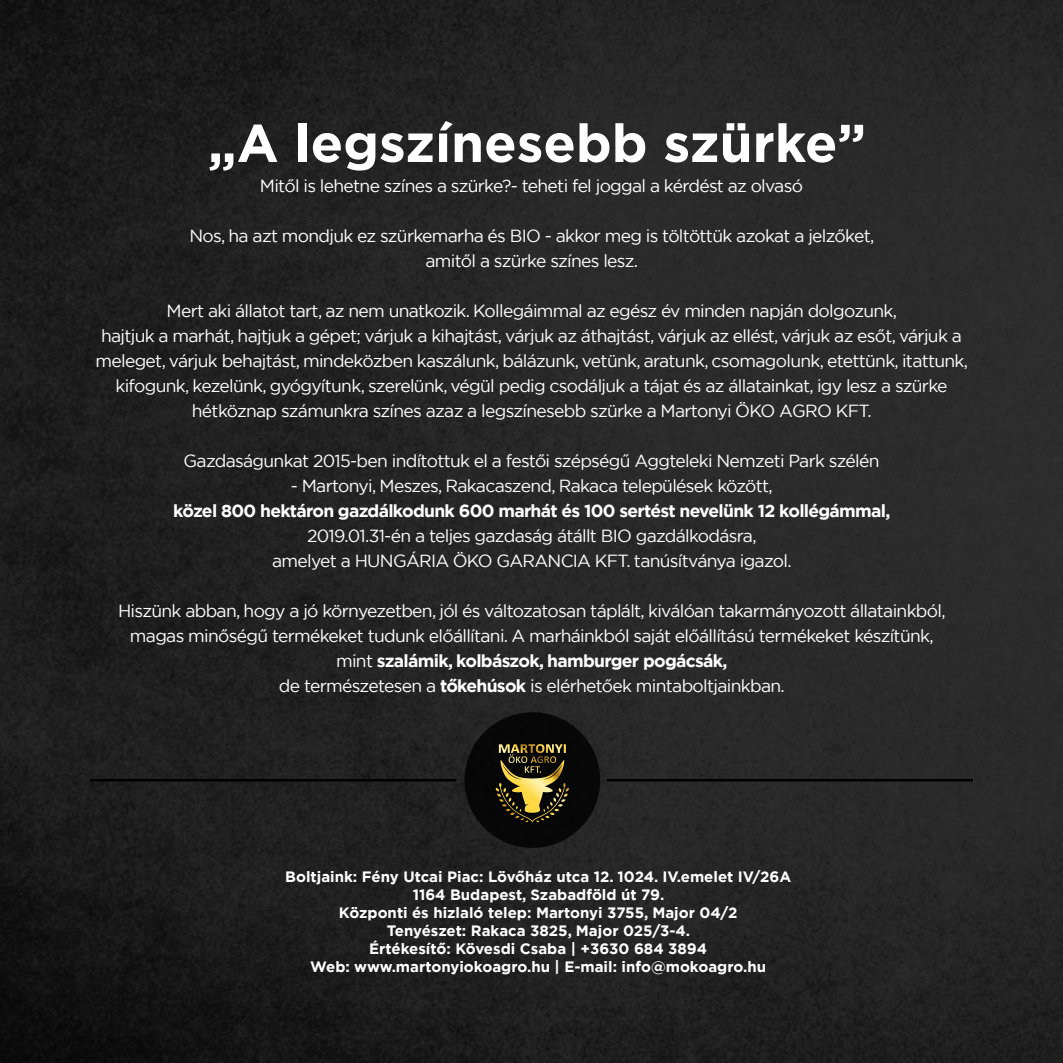
<style>
.page{position:relative;width:1063px;height:1063px;background:#fff}
.page>*{position:absolute;margin:0;border:0;box-sizing:border-box;transform-origin:0 0}
.t1{font:700 53px "Gotham";color:#fff}
.t2{font:17.5px/25px "Gotham";letter-spacing:-.04em;color:#fff;text-align:center}
.t3{font:700 17.5px "Gotham";letter-spacing:-.04em;color:#fff}
.t4{font:700 15px/18px "Gotham";color:#fff;text-align:center}
.s1{font-weight:700}
</style>
<div class="page">
<div style="left:0;top:0;width:1063px;height:1063px;background:linear-gradient(to right,#1b1b1b,#2c2c2c)"></div>
<hr style="left:90px;top:779px;width:366px;height:2px;background:#000">
<hr style="left:607px;top:779px;width:366px;height:2px;background:#000">
<div style="left:465px;top:712px;width:135px;height:136px;background:#070707;border-radius:50%"></div>
<svg style="left:496px;top:744px;width:73px;height:78px"></svg>
<h1 class="t1" style="left:208px;top:108px;width:660px">„A legszínesebb szürke”</h1>
<p class="t2" style="left:260px;top:173px;width:545px">Mitől is lehetne színes a szürke?- teheti fel joggal a kérdést az olvasó</p>
<p class="t2" style="left:189px;top:223px;width:686px">Nos, ha azt mondjuk ez szürkemarha és BIO - akkor meg is töltöttük azokat a jelzőket, amitől a szürke színes lesz.</p>
<p class="t2" style="left:96px;top:298px;width:874px">Mert aki állatot tart, az nem unatkozik. Kollegáimmal az egész év minden napján dolgozunk,<br>hajtjuk a marhát, hajtjuk a gépet; várjuk a kihajtást, várjuk az áthajtást, várjuk az ellést, várjuk az esőt, várjuk a meleget, várjuk behajtást, mindeközben kaszálunk, bálázunk, vetünk, aratunk, csomagolunk, etettünk, itattunk, kifogunk, kezelünk, gyógyítunk, szerelünk, végül pedig csodáljuk a tájat és az állatainkat, igy lesz a szürke hétköznap számunkra színes azaz a legszínesebb szürke a Martonyi ÖKO AGRO KFT.</p>
<p class="t2" style="left:183px;top:448px;width:698px">Gazdaságunkat 2015-ben indítottuk el a festői szépségű Aggteleki Nemzeti Park szélén</p>
<p class="t2" style="left:291px;top:473px;width:484px">- Martonyi, Meszes, Rakacaszend, Rakaca települések között,</p>
<p class="t3" style="left:173px;top:499px;width:719px">közel 800 hektáron gazdálkodunk 600 marhát és 100 sertést nevelünk 12 kollégámmal,</p>
<p class="t2" style="left:272px;top:523px;width:521px">2019.01.31-én a teljes gazdaság átállt BIO gazdálkodásra,<br>amelyet a HUNGÁRIA ÖKO GARANCIA KFT. tanúsítványa igazol.</p>
<p class="t2" style="left:118px;top:598px;width:829px">Hiszünk abban, hogy a jó környezetben, jól és változatosan táplált, kiválóan takarmányozott állatainkból, magas minőségű termékeket tudunk előállítani. A marháinkból saját előállítású termékeket készítünk, mint <span class="s1">szalámik, kolbászok, hamburger pogácsák,<br></span>de természetesen a <span class="s1">tőkehúsok</span> is elérhetőek mintaboltjainkban.</p>
<p class="t4" style="left:285px;top:868px;width:507px">Boltjaink: Fény Utcai Piac: Lövőház utca 12. 1024. IV.emelet IV/26A 1164 Budapest, Szabadföld út 79.<br>Központi és hizlaló telep: Martonyi 3755, Major 04/2<br>Tenyészet: Rakaca 3825, Major 025/3-4.<br>Értékesítő: Kövesdi Csaba | +3630 684 3894<br>Web: www.martonyiokoagro.hu | E-mail: info@mokoagro.hu</p>
</div>
